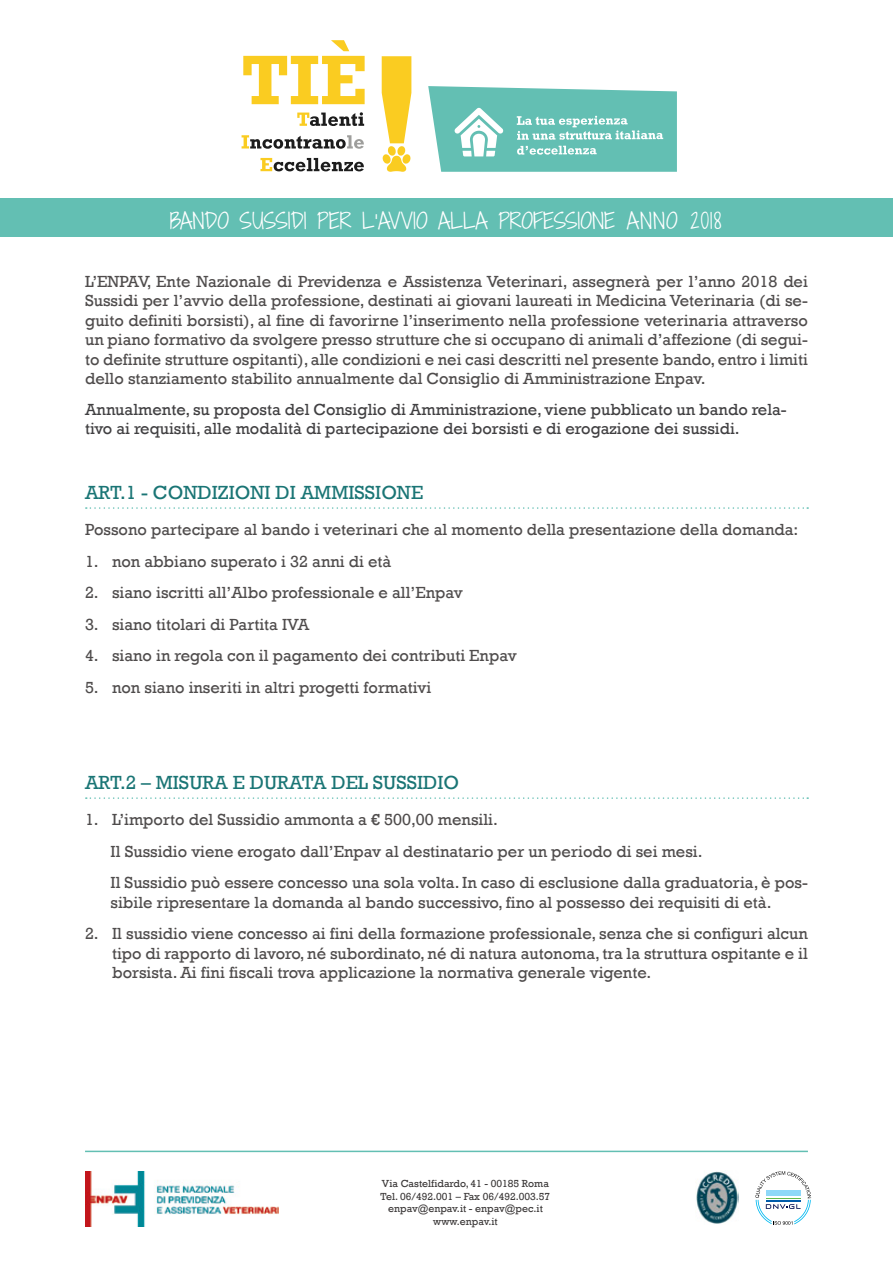
<style>
.page{position:relative;width:893px;height:1263px;background:#fff}
.page>*{position:absolute;margin:0;border:0;box-sizing:border-box;transform-origin:0 0}
.t1{font:300 21px "Shadows Into";color:#fff}
.t2{font:19.5px "Rockwell";color:#1a7575}
.t3{font:16.5px/19.5px "Rockwell";color:#4f4c4c;text-align:justify}
.t4{font:16.5px/19px "Rockwell";color:#414042}
.t5{font:10.5px/12.6px "Rockwell";color:#3b3838;text-align:center}
</style>
<div class="page">
<svg style="left:243px;top:40px;width:122px;height:64px"></svg>
<svg style="left:297px;top:112px;width:67px;height:14px"></svg>
<svg style="left:242px;top:135px;width:122px;height:14px"></svg>
<svg style="left:260px;top:158px;width:104px;height:13px"></svg>
<svg style="left:382px;top:56px;width:29px;height:116px"></svg>
<svg style="left:428px;top:86px;width:249px;height:86px;background:#7ecac0"></svg>
<img style="left:696px;top:1171px;width:42px;height:53px">
<img style="left:85px;top:1172px;width:194px;height:55px">
<hr style="left:85px;top:1151px;width:723px;height:1px;background:#63bfb3">
<svg style="left:755px;top:1171px;width:56px;height:54px"></svg>
<svg style="left:86px;top:507px;width:722px;height:2px"></svg>
<svg style="left:86px;top:797px;width:722px;height:2px"></svg>
<div style="left:0;top:198px;width:893px;height:38px;background:#63bfb3"></div>
<p class="t1" style="left:170px;top:205px;width:553px">BANDO SUSSIDI PER L’AVVIO ALLA PROFESSIONE ANNO 2018</p>
<p class="t3" style="left:85px;top:272px;width:724px">L’ENPAV, Ente Nazionale di Previdenza e Assistenza Veterinari, assegnerà per l’anno 2018 dei Sussidi per l’avvio della professione, destinati ai giovani laureati in Medicina Veterinaria (di se&shy;guito definiti borsisti), al fine di favorirne l’inserimento nella professione veterinaria attraverso un piano formativo da svolgere presso strutture che si occupano di animali d’affezione (di segui&shy;to definite strutture ospitanti), alle condizioni e nei casi descritti nel presente bando, entro i limiti dello stanziamento stabilito annualmente dal Consiglio di Amministrazione Enpav.</p>
<p class="t4" style="left:85px;top:400px;width:703px">Annualmente, su proposta del Consiglio di Amministrazione, viene pubblicato un bando rela&shy;tivo ai requisiti, alle modalità di partecipazione dei borsisti e di erogazione dei sussidi.</p>
<p class="t2" style="left:85px;top:481px;width:340px">Art.1 - CONDIZIONI DI AMMISSIONE</p>
<p class="t3" style="left:85px;top:520px;width:715px">Possono partecipare al bando i veterinari che al momento della presentazione della domanda:</p>
<p class="t3" style="left:85px;top:552px;width:308px">1. non abbiano superato i 32 anni di età</p>
<p class="t3" style="left:85px;top:583px;width:379px">2. siano iscritti all’Albo professionale e all’Enpav</p>
<p class="t3" style="left:85px;top:615px;width:226px">3. siano titolari di Partita IVA</p>
<p class="t3" style="left:85px;top:646px;width:433px">4. siano in regola con il pagamento dei contributi Enpav</p>
<p class="t3" style="left:85px;top:678px;width:348px">5. non siano inseriti in altri progetti formativi</p>
<p class="t2" style="left:85px;top:771px;width:376px">Art.2 – MISURA E DURATA DEL SUSSIDIO</p>
<p class="t3" style="left:111px;top:804px;width:699px;line-height:31.5px;text-align:left;text-indent:-26px">1. L’importo del Sussidio ammonta a € 500,00 mensili.<br>Il Sussidio viene erogato dall’Enpav al destinatario per un periodo di sei mesi.<br>Il Sussidio può essere concesso una sola volta. In caso di esclusione dalla graduatoria, è pos-</p>
<p class="t3" style="left:111px;top:893px;width:662px">sibile ripresentare la domanda al bando successivo, fino al possesso dei requisiti di età.</p>
<p class="t3" style="left:112px;top:924px;width:697px;text-indent:-27px">2. Il sussidio viene concesso ai fini della formazione professionale, senza che si configuri alcun tipo di rapporto di lavoro, né subordinato, né di natura autonoma, tra la struttura ospitante e il borsista. Ai fini fiscali trova applicazione la normativa generale vigente.</p>
<p class="t5" style="left:381px;top:1177px;width:171px">Via Castelfidardo, 41 - 00185 Roma<br>Tel. 06/492.001 – Fax 06/492.003.57 enpav@enpav.it - enpav@pec.it www.enpav.it</p>
</div>
